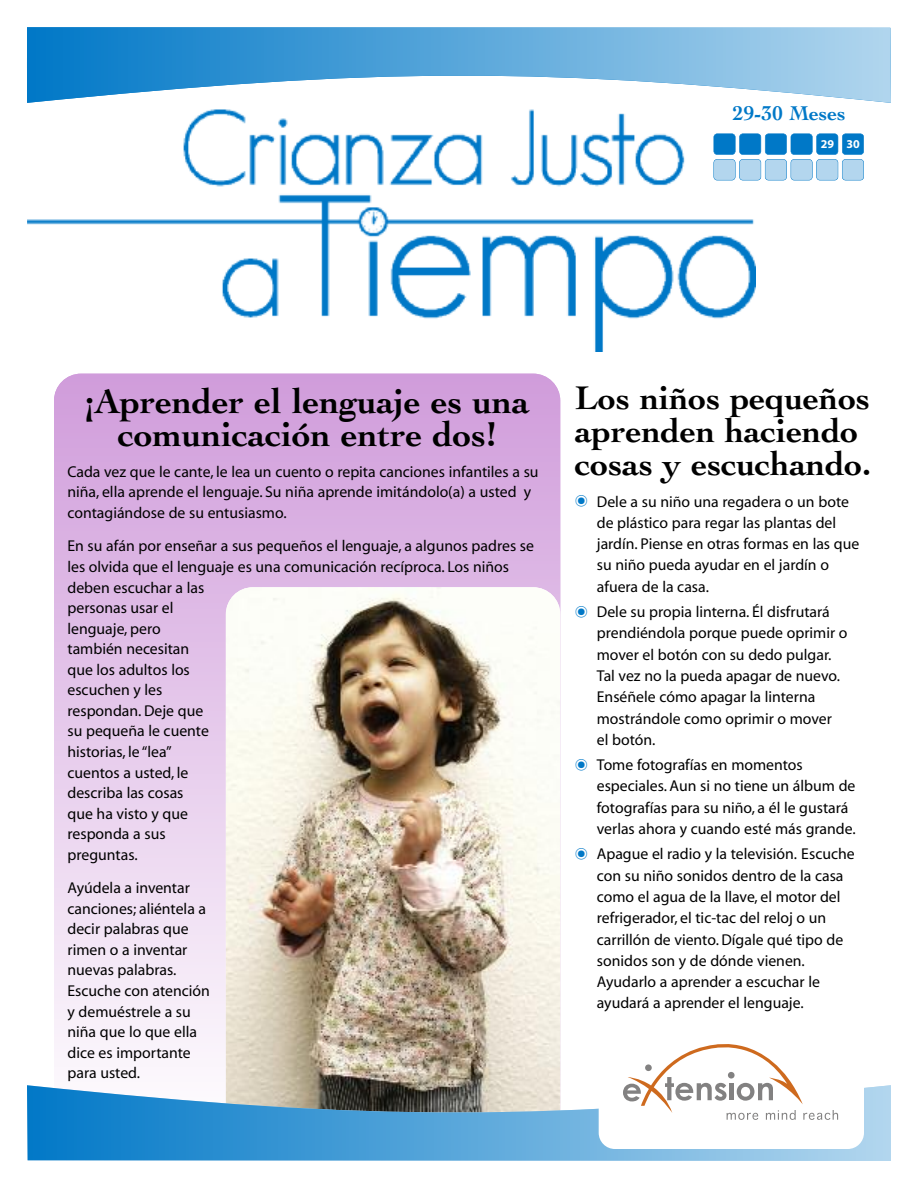
<style>
.page{position:relative;width:918px;height:1188px;background:#fff}
.page>*{position:absolute;margin:0;border:0;box-sizing:border-box;transform-origin:0 0}
.t1{font:700 36px/33px "Cochin";color:#000;text-align:center}
.t2{font:700 34.5px/33px "Cochin";color:#000}
.t3{font:700 21px "Cochin";color:#0078c7}
.t4{font:15.75px/20.5px "Myriad";color:#000}
.t5{font:700 12px "Myriad";color:#fff}
</style>
<div class="page">
<img style="left:27px;top:109px;width:728px;height:242px">
<svg style="left:27px;top:27px;width:864px;height:76px"></svg>
<div style="left:714px;top:134px;width:21px;height:20px;background:#0078c7;border-radius:3px"></div>
<div style="left:714px;top:133px;width:22px;height:22px;border:1px solid #0078c7;border-radius:4px"></div>
<div style="left:714px;top:159px;width:21px;height:21px;background:#b3d6ee;border-radius:3px"></div>
<div style="left:714px;top:159px;width:22px;height:21px;border:1px solid #0078c7;border-radius:4px"></div>
<div style="left:740px;top:134px;width:21px;height:20px;background:#0078c7;border-radius:3px"></div>
<div style="left:739px;top:133px;width:22px;height:22px;border:1px solid #0078c7;border-radius:4px"></div>
<div style="left:740px;top:159px;width:21px;height:21px;background:#b3d6ee;border-radius:3px"></div>
<div style="left:739px;top:159px;width:22px;height:21px;border:1px solid #0078c7;border-radius:4px"></div>
<div style="left:765px;top:134px;width:22px;height:20px;background:#0078c7;border-radius:3px"></div>
<div style="left:765px;top:133px;width:22px;height:22px;border:1px solid #0078c7;border-radius:4px"></div>
<div style="left:765px;top:159px;width:22px;height:21px;background:#b3d6ee;border-radius:3px"></div>
<div style="left:765px;top:159px;width:22px;height:21px;border:1px solid #0078c7;border-radius:4px"></div>
<div style="left:791px;top:134px;width:21px;height:20px;background:#0078c7;border-radius:3px"></div>
<div style="left:791px;top:133px;width:22px;height:22px;border:1px solid #0078c7;border-radius:4px"></div>
<div style="left:791px;top:159px;width:21px;height:21px;background:#b3d6ee;border-radius:3px"></div>
<div style="left:791px;top:159px;width:22px;height:21px;border:1px solid #0078c7;border-radius:4px"></div>
<div style="left:817px;top:134px;width:21px;height:20px;background:#0078c7;border-radius:3px"></div>
<div style="left:816px;top:133px;width:22px;height:22px;border:1px solid #0078c7;border-radius:4px"></div>
<div style="left:817px;top:159px;width:21px;height:21px;background:#b3d6ee;border-radius:3px"></div>
<div style="left:816px;top:159px;width:22px;height:21px;border:1px solid #0078c7;border-radius:4px"></div>
<div style="left:842px;top:134px;width:22px;height:20px;background:#0078c7;border-radius:3px"></div>
<div style="left:842px;top:133px;width:22px;height:22px;border:1px solid #0078c7;border-radius:4px"></div>
<div style="left:842px;top:159px;width:22px;height:21px;background:#b3d6ee;border-radius:3px"></div>
<div style="left:842px;top:159px;width:22px;height:21px;border:1px solid #0078c7;border-radius:4px"></div>
<div style="left:54px;top:374px;width:506px;height:760px;background:linear-gradient(to bottom,#d09cdb,#fffeff);border-radius:27px"></div>
<img style="left:226px;top:587px;width:334px;height:547px;border-radius:27px">
<svg style="left:27px;top:1085px;width:864px;height:76px;background:#5d9fc9"></svg>
<div style="left:599px;top:1020px;width:265px;height:129px;background:#fff;border-radius:16px"></div>
<svg style="left:623px;top:1044px;width:215px;height:76px"></svg>
<div style="left:9px;top:228px;width:198px;height:141px;background:#fff"></div>
<h3 class="t3" style="left:733px;top:105px;width:114px">29-30 Meses</h3>
<p class="t5" style="left:821px;top:140px;width:41px">29 30</p>
<h1 class="t1" style="left:85px;top:388px;width:446px">¡Aprender el lenguaje es una comunicación entre dos!</h1>
<p class="t4" style="left:67px;top:463px;width:473px">Cada vez que le cante, le lea un cuento o repita canciones infantiles a su niña, ella aprende el lenguaje. Su niña aprende imitándolo(a) a usted y contagiándose de su entusiasmo.</p>
<p class="t4" style="left:67px;top:537px;width:468px">En su afán por enseñar a sus pequeños el lenguaje, a algunos padres se les olvida que el lenguaje es una comunicación recíproca. Los niños deben escuchar a las<br>personas usar el<br>lenguaje, pero<br>también necesitan<br>que los adultos los<br>escuchen y les<br>respondan. Deje que<br>su pequeña le cuente<br>historias, le “lea”<br>cuentos a usted, le<br>describa las cosas<br>que ha visto y que<br>responda a sus<br>preguntas.</p>
<p class="t4" style="left:67px;top:879px;width:144px">Ayúdela a inventar canciones; aliéntela a decir palabras que rimen o a inventar nuevas palabras.<br>Escuche con atención y demuéstrele a su niña que lo que ella dice es importante para usted.</p>
<h2 class="t2" style="left:575px;top:384px;width:298px">Los niños pequeños aprenden haciendo cosas y escuchando.</h2>
<p class="t4" style="left:597px;top:492px;width:264px;line-height:21.3px">Dele a su niño una regadera o un bote de plástico para regar las plantas del jardín. Piense en otras formas en las que su niño pueda ayudar en el jardín o afuera de la casa.</p>
<p class="t4" style="left:597px;top:602px;width:252px;line-height:21.3px">Dele su propia linterna. Él disfrutará prendiéndola porque puede oprimir o mover el botón con su dedo pulgar.<br>Tal vez no la pueda apagar de nuevo.<br>Enséñele cómo apagar la linterna mostrándole como oprimir o mover<br>el botón.</p>
<p class="t4" style="left:597px;top:756px;width:260px;line-height:21.3px">Tome fotografías en momentos especiales. Aun si no tiene un álbum de fotografías para su niño, a él le gustará verlas ahora y cuando esté más grande.</p>
<p class="t4" style="left:597px;top:845px;width:259px;line-height:21.3px">Apague el radio y la televisión. Escuche con su niño sonidos dentro de la casa como el agua de la llave, el motor del refrigerador, el tic-tac del reloj o un carrillón de viento. Dígale qué tipo de sonidos son y de dónde vienen.<br>Ayudarlo a aprender a escuchar le ayudará a aprender el lenguaje.</p>
</div>
